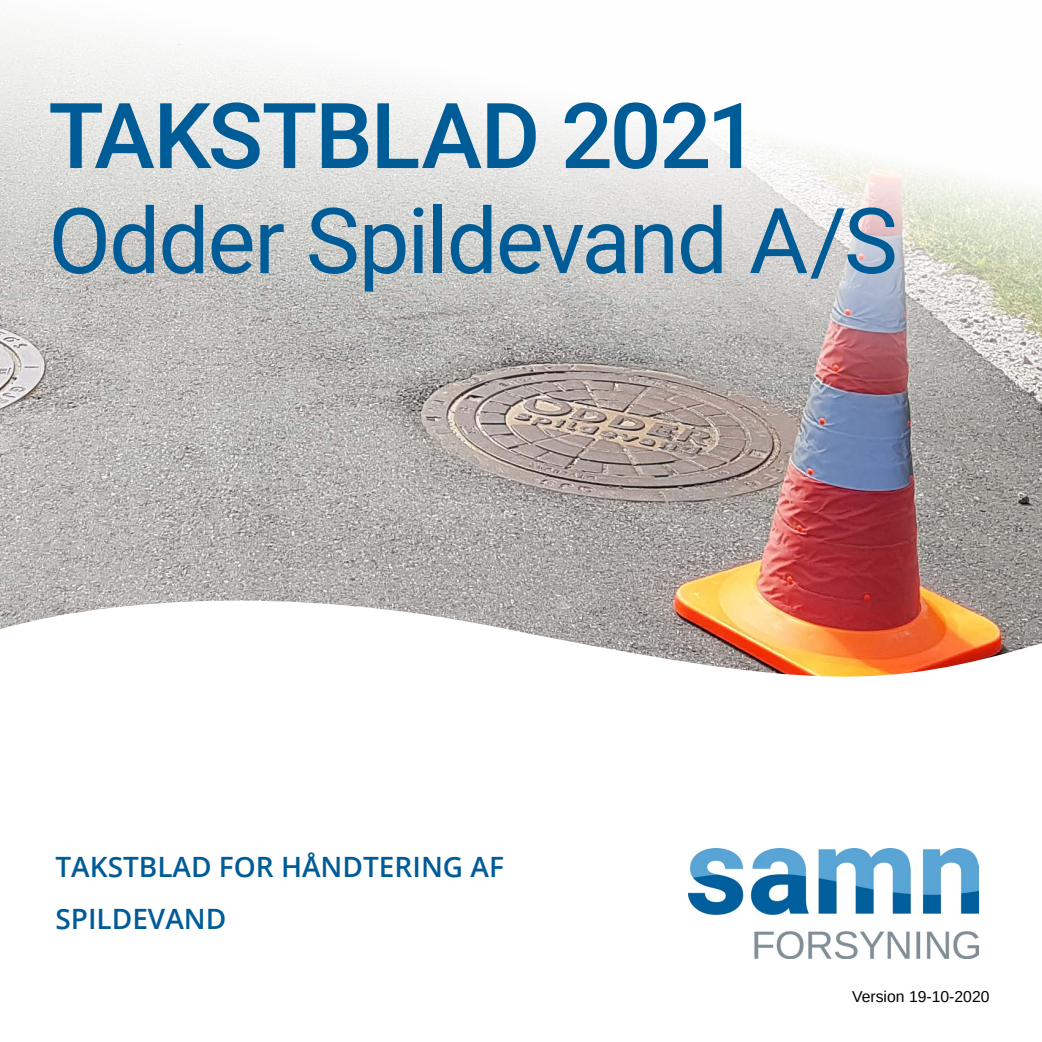
<style>
.page{position:relative;width:1042px;height:1042px;background:#fff}
.page>*{position:absolute;margin:0;border:0;box-sizing:border-box;transform-origin:0 0}
.Overskrift{font:91px "Heebo";letter-spacing:-.025em;color:#005c97}
.Overskrift-2{font:500 91px "Heebo";letter-spacing:-.02em;color:#005c97}
.Overskrift-3{font:600 28px/52.5px "Open Sans";color:#005c97}
.t1{font:15.75px "Arimo";color:#000}
</style>
<div class="page">
<img style="left:0;top:24px;width:1042px;height:653px">
<img style="left:688px;top:848px;width:290px;height:110px">
<p class="Overskrift-2" style="left:48px;top:73px;width:712px">TAKSTBLAD 2021</p>
<p class="Overskrift" style="left:48px;top:178px;width:851px">Odder Spildevand A/S</p>
<p class="Overskrift-3" style="left:55px;top:840px;width:450px">TAKSTBLAD FOR HÅNDTERING AF<br>SPILDEVAND</p>
<p class="t1" style="left:852px;top:986px;width:139px">Version 19-10-2020</p>
</div>
